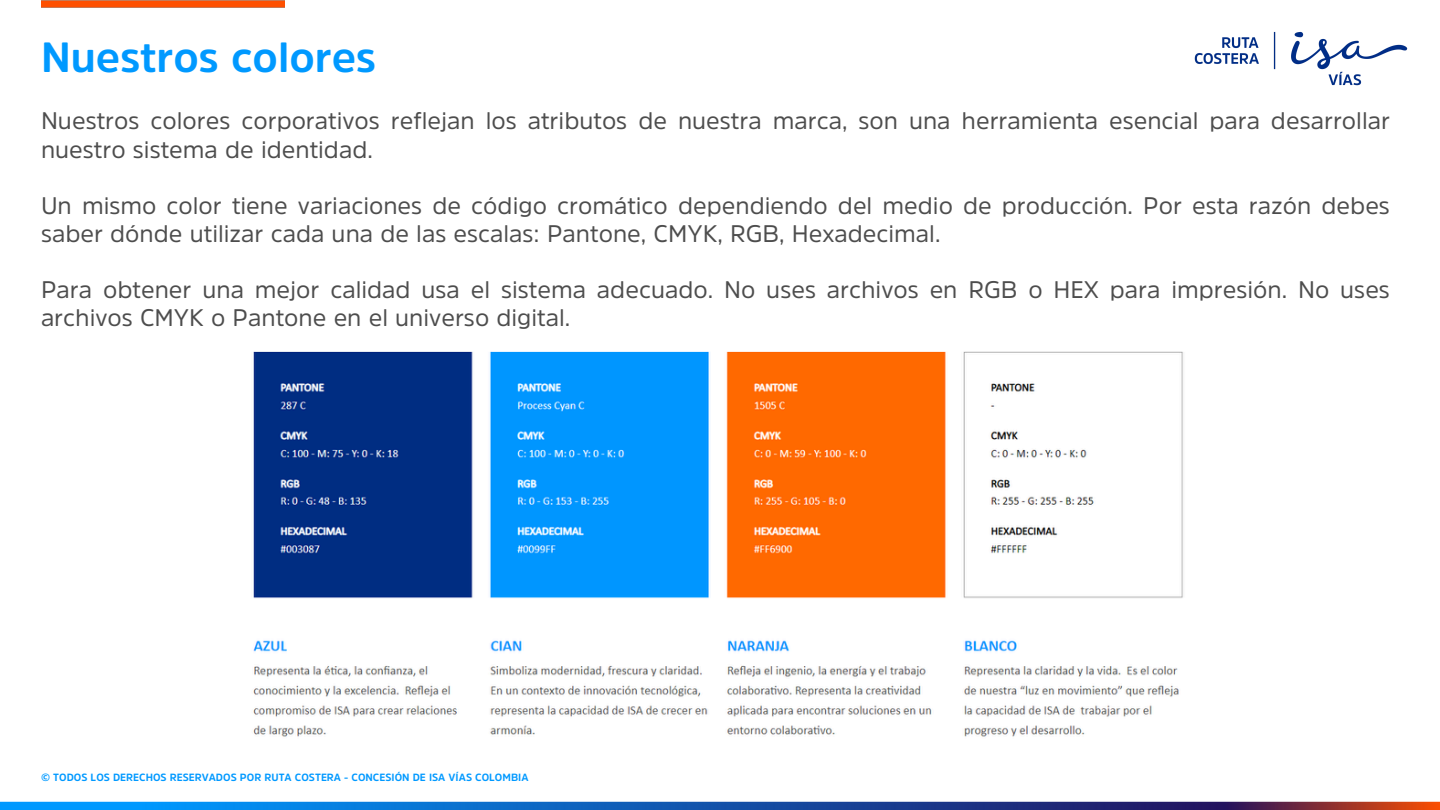
<style>
.page{position:relative;width:1440px;height:810px;background:#fff}
.page>*{position:absolute;margin:0;border:0;box-sizing:border-box;transform-origin:0 0}
.t1{font:700 42px "Amsi Pro";color:#09f}
.t2{font:24px/28.2px "Amsi Pro";color:#4d4d4d}
.t3{font:700 10.5px "Amsi Pro";letter-spacing:.005em;color:#09f}
</style>
<div class="page">
<img style="left:0;top:801px;width:1440px;height:9px">
<img style="left:41px;top:0;width:243px;height:8px">
<img style="left:253px;top:351px;width:930px;height:386px">
<img style="left:1194px;top:31px;width:214px;height:55px">
<p class="t1" style="left:41px;top:36px;width:337px">Nuestros colores</p>
<h1 class="t2" style="left:41px;top:107px;width:1351px">Nuestros colores corporativos reflejan los atributos de nuestra marca, son una herramienta esencial para desarrollar nuestro sistema de identidad.</h1>
<p class="t2" style="left:41px;top:191px;width:1351px">Un mismo color tiene variaciones de código cromático dependiendo del medio de producción. Por esta razón debes saber dónde utilizar cada una de las escalas: Pantone, CMYK, RGB, Hexadecimal.</p>
<h2 class="t2" style="left:41px;top:276px;width:1351px">Para obtener una mejor calidad usa el sistema adecuado. No uses archivos en RGB o HEX para impresión. No uses archivos CMYK o Pantone en el universo digital.</h2>
<h2 class="t3" style="left:41px;top:772px;width:489px">© TODOS LOS DERECHOS RESERVADOS POR RUTA COSTERA - CONCESIÓN DE ISA VÍAS COLOMBIA</h2>
</div>
